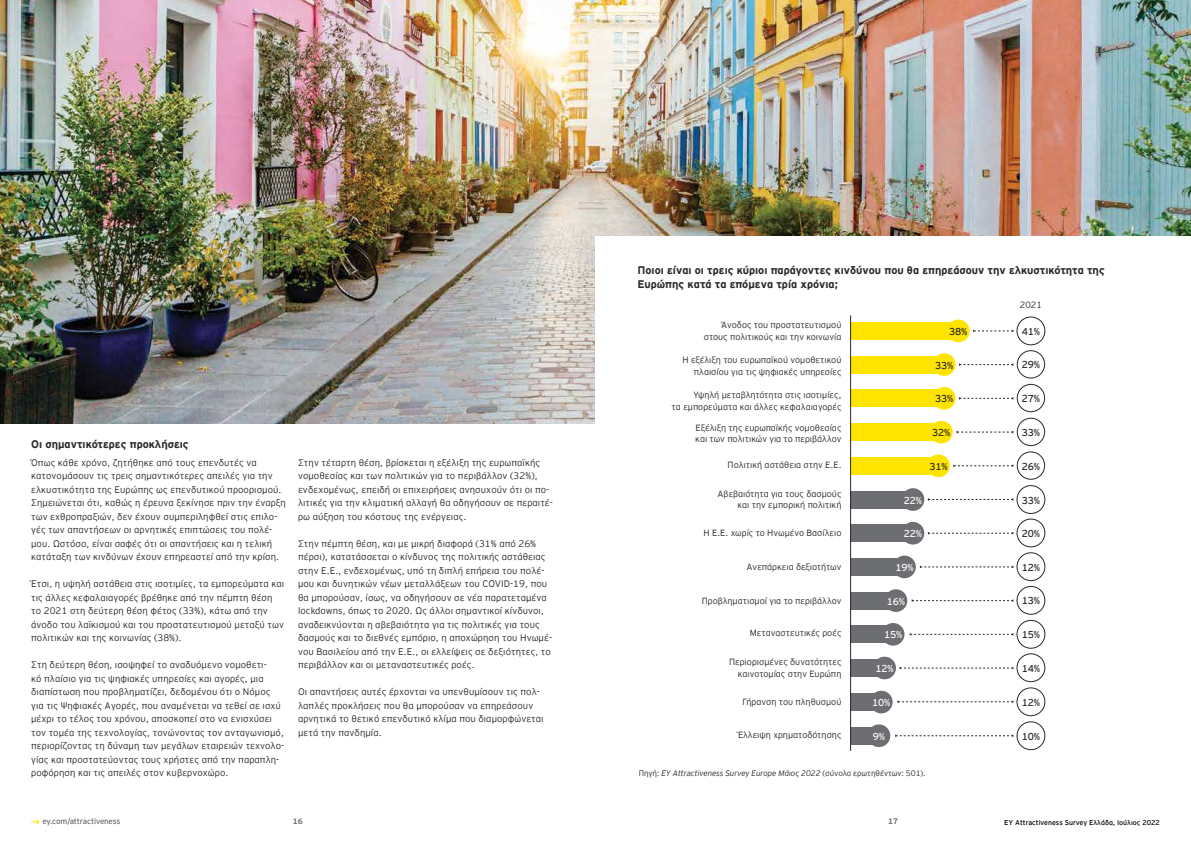
<style>
.page{position:relative;width:1191px;height:842px;background:#fff}
.page>*{position:absolute;margin:0;border:0;box-sizing:border-box;transform-origin:0 0}
.t1{font:700 11px/13.2px "EY Interstate";color:#292829}
.t2{font:10px "EY Interstate";letter-spacing:-.02em;color:#292829}
.t3{font:10px "EY Interstate";letter-spacing:-.02em;color:#fff}
.t4{font:300 9.5px/13.5px "EY Interstate";letter-spacing:.005em;color:#292829}
.t5{font:300 9px/11.7px "EY Interstate";color:#292829;text-align:right}
.t6{font:italic 300 8px "EY Interstate";letter-spacing:-.01em;color:#292829}
.t7{font:8px "EY Interstate";letter-spacing:-.025em;color:#6d6e71}
.t8{font:700 8px "EY Interstate";color:#6d6e71}
.t9{font:7px "EY Interstate";color:#000}
.s1{font-style:normal}
</style>
<div class="page">
<img style="left:0;top:0;width:1191px;height:424px">
<div style="left:595px;top:236px;width:596px;height:566px;background:#fff"></div>
<svg style="left:31px;top:819px;width:9px;height:6px"></svg>
<div style="left:850px;top:356px;width:94px;height:17px;background:#ffe400"></div>
<div style="left:850px;top:390px;width:94px;height:17px;background:#ffe400"></div>
<div style="left:850px;top:424px;width:91px;height:17px;background:#ffe400"></div>
<div style="left:850px;top:457px;width:88px;height:17px;background:#ffe400"></div>
<div style="left:850px;top:491px;width:63px;height:17px;background:#6d6e71"></div>
<div style="left:850px;top:525px;width:63px;height:17px;background:#6d6e71"></div>
<div style="left:850px;top:558px;width:54px;height:17px;background:#6d6e71"></div>
<div style="left:850px;top:592px;width:46px;height:17px;background:#6d6e71"></div>
<div style="left:850px;top:626px;width:43px;height:17px;background:#6d6e71"></div>
<div style="left:850px;top:659px;width:34px;height:17px;background:#6d6e71"></div>
<div style="left:850px;top:693px;width:29px;height:17px;background:#6d6e71"></div>
<div style="left:850px;top:727px;width:26px;height:17px;background:#6d6e71"></div>
<div style="left:932px;top:353px;width:23px;height:23px;background:#ffe400;border-radius:50%"></div>
<div style="left:932px;top:387px;width:23px;height:23px;background:#ffe400;border-radius:50%"></div>
<div style="left:930px;top:421px;width:22px;height:22px;background:#ffe400;border-radius:50%"></div>
<div style="left:927px;top:454px;width:22px;height:23px;background:#ffe400;border-radius:50%"></div>
<div style="left:901px;top:488px;width:23px;height:23px;background:#6d6e71;border-radius:50%"></div>
<div style="left:901px;top:522px;width:23px;height:22px;background:#6d6e71;border-radius:50%"></div>
<div style="left:893px;top:556px;width:22px;height:22px;background:#6d6e71;border-radius:50%"></div>
<div style="left:884px;top:589px;width:23px;height:23px;background:#6d6e71;border-radius:50%"></div>
<div style="left:881px;top:623px;width:23px;height:23px;background:#6d6e71;border-radius:50%"></div>
<div style="left:873px;top:657px;width:23px;height:22px;background:#6d6e71;border-radius:50%"></div>
<div style="left:870px;top:691px;width:22px;height:22px;background:#6d6e71;border-radius:50%"></div>
<div style="left:867px;top:724px;width:23px;height:23px;background:#6d6e71;border-radius:50%"></div>
<div style="left:850px;top:322px;width:108px;height:17px;background:#ffe400"></div>
<div style="left:947px;top:320px;width:22px;height:22px;background:#ffe400;border-radius:50%"></div>
<div style="left:1016px;top:316px;width:29px;height:29px;border:1px solid #292829;border-radius:50%"></div>
<div style="left:1016px;top:350px;width:29px;height:28px;border:1px solid #292829;border-radius:50%"></div>
<div style="left:1016px;top:384px;width:29px;height:28px;border:1px solid #292829;border-radius:50%"></div>
<div style="left:1016px;top:418px;width:29px;height:28px;border:1px solid #292829;border-radius:50%"></div>
<div style="left:1016px;top:451px;width:29px;height:29px;border:1px solid #292829;border-radius:50%"></div>
<div style="left:1016px;top:485px;width:29px;height:29px;border:1px solid #292829;border-radius:50%"></div>
<div style="left:1016px;top:518px;width:29px;height:29px;border:1px solid #292829;border-radius:50%"></div>
<div style="left:1016px;top:552px;width:29px;height:29px;border:1px solid #292829;border-radius:50%"></div>
<div style="left:1016px;top:586px;width:29px;height:29px;border:1px solid #292829;border-radius:50%"></div>
<div style="left:1016px;top:620px;width:29px;height:29px;border:1px solid #292829;border-radius:50%"></div>
<div style="left:1016px;top:653px;width:29px;height:29px;border:1px solid #292829;border-radius:50%"></div>
<div style="left:1016px;top:687px;width:29px;height:29px;border:1px solid #292829;border-radius:50%"></div>
<div style="left:1016px;top:721px;width:29px;height:29px;border:1px solid #292829;border-radius:50%"></div>
<hr style="left:850px;top:315px;width:1px;height:436px;background:#292829">
<svg style="left:973px;top:330px;width:40px;height:2px"></svg>
<svg style="left:959px;top:363px;width:54px;height:3px"></svg>
<svg style="left:959px;top:397px;width:54px;height:2px"></svg>
<svg style="left:956px;top:431px;width:57px;height:2px"></svg>
<svg style="left:953px;top:465px;width:60px;height:2px"></svg>
<svg style="left:928px;top:498px;width:85px;height:3px"></svg>
<svg style="left:928px;top:532px;width:85px;height:2px"></svg>
<svg style="left:920px;top:566px;width:93px;height:2px"></svg>
<svg style="left:912px;top:599px;width:101px;height:3px"></svg>
<svg style="left:910px;top:633px;width:103px;height:2px"></svg>
<svg style="left:899px;top:667px;width:114px;height:2px"></svg>
<svg style="left:897px;top:701px;width:116px;height:2px"></svg>
<svg style="left:895px;top:735px;width:118px;height:2px"></svg>
<p class="t1" style="left:637px;top:263px;width:469px">Ποιοι είναι οι τρεις κύριοι παράγοντες κινδύνου που θα επηρεάσουν την ελκυστικότητα της<br>Ευρώπης κατά τα επόμενα τρία χρόνια;</p>
<p class="t1" style="left:31px;top:437px;width:159px">Οι σημαντικότερες προκλήσεις</p>
<p class="t4" style="left:31px;top:455px;width:256px">Όπως κάθε χρόνο, ζητήθηκε από τους επενδυτές να κατονομάσουν τις τρεις σημαντικότερες απειλές για την ελκυστικότητα της Ευρώπης ως επενδυτικού προορισμού.<br>Σημειώνεται ότι, καθώς η έρευνα ξεκίνησε πριν την έναρξη των εχθροπραξιών, δεν έχουν συμπεριληφθεί στις επιλο&shy;γές των απαντήσεων οι αρνητικές επιπτώσεις του πολέ&shy;μου. Ωστόσο, είναι σαφές ότι οι απαντήσεις και η τελική κατάταξη των κινδύνων έχουν επηρεαστεί από την κρίση.</p>
<p class="t4" style="left:31px;top:577px;width:254px">Έτσι, η υψηλή αστάθεια στις ισοτιμίες, τα εμπορεύματα και τις άλλες κεφαλαιαγορές βρέθηκε από την πέμπτη θέση το 2021 στη δεύτερη θέση φέτος (33%), κάτω από την άνοδο του λαϊκισμού και του προστατευτισμού μεταξύ των πολιτικών και της κοινωνίας (38%).</p>
<p class="t4" style="left:31px;top:658px;width:254px">Στη δεύτερη θέση, ισοψηφεί το αναδυόμενο νομοθετι-<br>κό πλαίσιο για τις ψηφιακές υπηρεσίες και αγορές, μια διαπίστωση που προβληματίζει, δεδομένου ότι ο Νόμος για τις Ψηφιακές Αγορές, που αναμένεται να τεθεί σε ισχύ μέχρι το τέλος του χρόνου, αποσκοπεί στο να ενισχύσει τον τομέα της τεχνολογίας, τονώνοντας τον ανταγωνισμό, περιορίζοντας τη δύναμη των μεγάλων εταιρειών τεχνολο&shy;γίας και προστατεύοντας τους χρήστες από την παραπλη&shy;ροφόρηση και τις απειλές στον κυβερνοχώρο.</p>
<p class="t4" style="left:298px;top:455px;width:256px">Στην τέταρτη θέση, βρίσκεται η εξέλιξη της ευρωπαϊκής νομοθεσίας και των πολιτικών για το περιβάλλον (32%), ενδεχομένως, επειδή οι επιχειρήσεις ανησυχούν ότι οι πο&shy;λιτικές για την κλιματική αλλαγή θα οδηγήσουν σε περαιτέ&shy;ρω αύξηση του κόστους της ενέργειας.</p>
<p class="t4" style="left:298px;top:536px;width:255px">Στην πέμπτη θέση, και με μικρή διαφορά (31% από 26% πέρσι), κατατάσσεται ο κίνδυνος της πολιτικής αστάθειας στην Ε.Ε., ενδεχομένως, υπό τη διπλή επήρεια του πολέ&shy;μου και δυνητικών νέων μεταλλάξεων του COVID-19, που θα μπορούσαν, ίσως, να οδηγήσουν σε νέα παρατεταμένα lockdowns, όπως το 2020. Ως άλλοι σημαντικοί κίνδυνοι, αναδεικνύονται η αβεβαιότητα για τις πολιτικές για τους δασμούς και το διεθνές εμπόριο, η αποχώρηση του Ηνωμέ&shy;νου Βασιλείου από την Ε.Ε., οι ελλείψεις σε δεξιότητες, το περιβάλλον και οι μεταναστευτικές ροές.</p>
<p class="t4" style="left:298px;top:685px;width:247px">Οι απαντήσεις αυτές έρχονται να υπενθυμίσουν τις πολ&shy;λαπλές προκλήσεις που θα μπορούσαν να επηρεάσουν αρνητικά το θετικό επενδυτικό κλίμα που διαμορφώνεται μετά την πανδημία.</p>
<p class="t5" style="left:704px;top:318px;width:139px">Άνοδος του προστατευτισμού στους πολιτικούς και την κοινωνία</p>
<p class="t5" style="left:682px;top:354px;width:160px">Η εξέλιξη του ευρωπαϊκού νομοθετικού πλαισίου για τις ψηφιακές υπηρεσίες</p>
<p class="t5" style="left:671px;top:389px;width:171px">Υψηλή μεταβλητότητα στις ισοτιμίες,<br>τα εμπορεύματα και άλλες κεφαλαιαγορές</p>
<p class="t5" style="left:695px;top:421px;width:148px;text-align:left">Εξέλιξη της ευρωπαϊκής νομοθεσίας και των πολιτικών για το περιβάλλον</p>
<p class="t5" style="left:727px;top:458px;width:115px">Πολιτική αστάθεια στην Ε.Ε.</p>
<p class="t5" style="left:717px;top:487px;width:125px">Αβεβαιότητα για τους δασμούς και την εμπορική πολιτική</p>
<p class="t5" style="left:703px;top:527px;width:139px">Η Ε.Ε. χωρίς το Ηνωμένο Βασίλειο</p>
<p class="t5" style="left:746px;top:560px;width:96px">Ανεπάρκεια δεξιοτήτων</p>
<p class="t5" style="left:702px;top:594px;width:141px">Προβληματισμοί για το περιβάλλον</p>
<p class="t5" style="left:750px;top:627px;width:93px">Μεταναστευτικές ροές</p>
<p class="t5" style="left:729px;top:655px;width:114px">Περιορισμένες δυνατότητες καινοτομίας στην Ευρώπη</p>
<p class="t5" style="left:742px;top:696px;width:100px">Γήρανση του πληθυσμού</p>
<p class="t5" style="left:738px;top:728px;width:105px">Έλλειψη χρηματοδότησης</p>
<p class="t3" style="left:904px;top:493px;width:20px">22%</p>
<p class="t3" style="left:904px;top:527px;width:20px">22%</p>
<p class="t3" style="left:895px;top:560px;width:20px">19%</p>
<p class="t3" style="left:887px;top:594px;width:20px">16%</p>
<p class="t3" style="left:884px;top:628px;width:20px">15%</p>
<p class="t3" style="left:875px;top:661px;width:20px">12%</p>
<p class="t3" style="left:872px;top:695px;width:20px">10%</p>
<p class="t3" style="left:873px;top:729px;width:14px">9%</p>
<p class="t5" style="left:1020px;top:298px;width:24px">2021</p>
<p class="t2" style="left:949px;top:324px;width:20px">38%</p>
<p class="t2" style="left:1021px;top:324px;width:20px">41%</p>
<p class="t2" style="left:1021px;top:358px;width:20px">29%</p>
<p class="t2" style="left:1021px;top:391px;width:20px">27%</p>
<p class="t2" style="left:1021px;top:425px;width:20px">33%</p>
<p class="t2" style="left:1021px;top:459px;width:20px">26%</p>
<p class="t2" style="left:1021px;top:493px;width:20px">33%</p>
<p class="t2" style="left:1021px;top:526px;width:20px">20%</p>
<p class="t2" style="left:1021px;top:560px;width:20px">12%</p>
<p class="t2" style="left:1021px;top:594px;width:20px">13%</p>
<p class="t2" style="left:1021px;top:628px;width:20px">15%</p>
<p class="t2" style="left:1021px;top:661px;width:20px">14%</p>
<p class="t2" style="left:1021px;top:695px;width:20px">12%</p>
<p class="t2" style="left:1021px;top:729px;width:20px">10%</p>
<p class="t2" style="left:935px;top:358px;width:20px">33%</p>
<p class="t2" style="left:935px;top:392px;width:20px">33%</p>
<p class="t2" style="left:932px;top:425px;width:20px">32%</p>
<p class="t2" style="left:929px;top:459px;width:20px">31%</p>
<p class="t6" style="left:638px;top:767px;width:288px"><span class="s1">Πηγή:</span> EY Attractiveness Survey Europe Μάιος 2022 <span class="s1">(σύνολο ερωτηθέντων: 501).</span></p>
<p class="t7" style="left:42px;top:815px;width:80px">ey.com/attractiveness</p>
<p class="t8" style="left:293px;top:816px;width:11px">16</p>
<p class="t8" style="left:888px;top:816px;width:11px">17</p>
<p class="t9" style="left:1004px;top:817px;width:157px">EY Attractiveness Survey Ελλάδα, Ιούλιος 2022</p>
</div>
